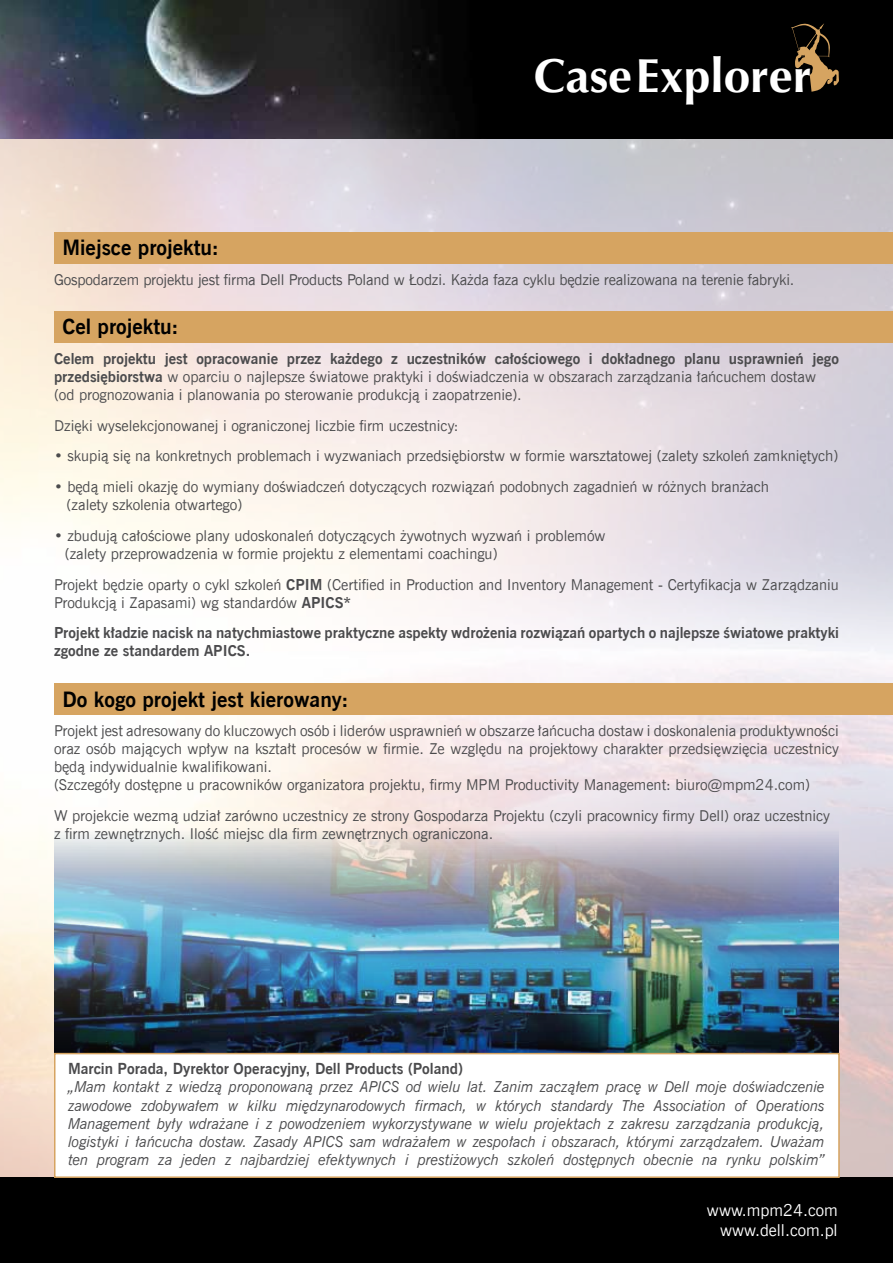
<style>
.page{position:relative;width:893px;height:1263px;background:#fff}
.page>*{position:absolute;margin:0;border:0;box-sizing:border-box;transform-origin:0 0}
.t1{font:700 47.85px "Optima";color:#fff}
.t2{font:700 21px "News Goth EU";color:#000}
.t3{font:16.5px/19.8px "News Goth EU";color:#fff;text-align:right}
.t4{font:italic 15.15px/18.1px "News Goth EU";letter-spacing:-.02em;color:#4b4b4d;text-align:justify}
.t5{font:700 15.15px "News Goth EU";color:#4b4b4d}
.t6{font:15px/18px "News Goth EU";color:#4b4b4d}
.t7{font:700 15px/18px "News Goth EU";color:#4b4b4d}
.s1{font-weight:700}
</style>
<div class="page">
<img style="left:0;top:139px;width:893px;height:1039px">
<img style="left:0;top:0;width:893px;height:139px">
<div style="left:0;top:1178px;width:893px;height:85px;background:#000"></div>
<svg style="left:791px;top:23px;width:48px;height:69px;background:#43331e"></svg>
<img style="left:54px;top:757px;width:785px;height:296px">
<div style="left:54px;top:311px;width:839px;height:31px;background:#d6a461"></div>
<div style="left:54px;top:232px;width:839px;height:31px;background:#d6a461"></div>
<div style="left:54px;top:683px;width:839px;height:32px;background:#d6a461"></div>
<div style="left:54px;top:1053px;width:786px;height:125px;background:#fff;border:2px solid #d6a461"></div>
<h2 class="t2" style="left:63px;top:234px;width:158px">Miejsce projektu:</h2>
<h1 class="t1" style="left:534px;top:48px;width:279px">Case Explorer</h1>
<p class="t6" style="left:54px;top:271px;width:742px">Gospodarzem projektu jest firma Dell Products Poland w Łodzi. Każda faza cyklu będzie realizowana na terenie fabryki.</p>
<h2 class="t2" style="left:63px;top:313px;width:118px">Cel projektu:</h2>
<p class="t6" style="left:54px;top:350px;width:786px"><span class="s1">Celem projektu jest opracowanie przez każdego z uczestników całościowego i dokładnego planu usprawnień jego przedsiębiorstwa</span> w oparciu o najlepsze światowe praktyki i doświadczenia w obszarach zarządzania łańcuchem dostaw (od prognozowania i planowania po sterowanie produkcją i zaopatrzenie).</p>
<p class="t6" style="left:54px;top:417px;width:406px">Dzięki wyselekcjonowanej i ograniczonej liczbie firm uczestnicy:</p>
<p class="t6" style="left:54px;top:447px;width:786px">• skupią się na konkretnych problemach i wyzwaniach przedsiębiorstw w formie warsztatowej (zalety szkoleń zamkniętych)</p>
<p class="t6" style="left:67px;top:478px;width:704px;text-indent:-13px">• będą mieli okazję do wymiany doświadczeń dotyczących rozwiązań podobnych zagadnień w różnych branżach (zalety szkolenia otwartego)</p>
<p class="t6" style="left:65px;top:527px;width:542px;text-indent:-11px">• zbudują całościowe plany udoskonaleń dotyczących żywotnych wyzwań i problemów (zalety przeprowadzenia w formie projektu z elementami coachingu)</p>
<p class="t6" style="left:54px;top:576px;width:786px">Projekt będzie oparty o cykl szkoleń <span class="s1">CPIM</span> (Certified in Production and Inventory Management - Certyfikacja w Zarządzaniu<br>Produkcją i Zapasami) wg standardów <span class="s1">APICS*</span></p>
<p class="t7" style="left:54px;top:624px;width:786px">Projekt kładzie nacisk na natychmiastowe praktyczne aspekty wdrożenia rozwiązań opartych o najlepsze światowe praktyki zgodne ze standardem APICS.</p>
<h2 class="t2" style="left:63px;top:686px;width:288px">Do kogo projekt jest kierowany:</h2>
<p class="t6" style="left:54px;top:722px;width:786px">Projekt jest adresowany do kluczowych osób i liderów usprawnień w obszarze łańcucha dostaw i doskonalenia produktywności oraz osób mających wpływ na kształt procesów w firmie. Ze względu na projektowy charakter przedsięwzięcia uczestnicy będą indywidualnie kwalifikowani.<br>(Szczegóły dostępne u pracowników organizatora projektu, firmy MPM Productivity Management: biuro@mpm24.com)</p>
<p class="t6" style="left:54px;top:807px;width:778px">W projekcie wezmą udział zarówno uczestnicy ze strony Gospodarza Projektu (czyli pracownicy firmy Dell) oraz uczestnicy z firm zewnętrznych. Ilość miejsc dla firm zewnętrznych ograniczona.</p>
<p class="t5" style="left:68px;top:1059px;width:396px">Marcin Porada, Dyrektor Operacyjny, Dell Products (Poland)</p>
<p class="t4" style="left:68px;top:1078px;width:758px">„Mam kontakt z wiedzą proponowaną przez APICS od wielu lat. Zanim zacząłem pracę w Dell moje doświadczenie zawodowe zdobywałem w kilku międzynarodowych firmach, w których standardy The Association of Operations Management były wdrażane i z powodzeniem wykorzystywane w wielu projektach z zakresu zarządzania produkcją, logistyki i łańcucha dostaw. Zasady APICS sam wdrażałem w zespołach i obszarach, którymi zarządzałem. Uważam ten program za jeden z najbardziej efektywnych i prestiżowych szkoleń dostępnych obecnie na rynku polskim”</p>
<p class="t3" style="left:707px;top:1200px;width:132px">www.mpm24.com www.dell.com.pl</p>
</div>
